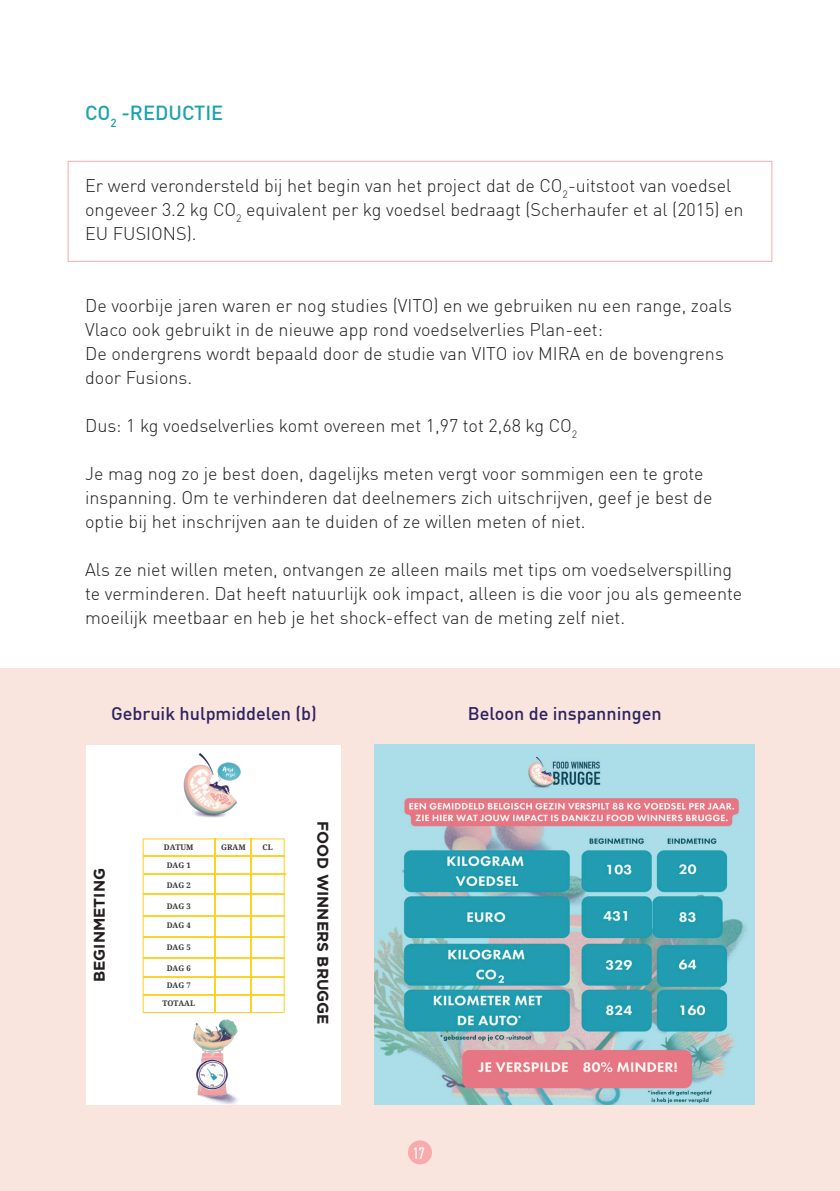
<style>
.page{position:relative;width:840px;height:1191px;background:#fff}
.page>*{position:absolute;margin:0;border:0;box-sizing:border-box;transform-origin:0 0}
.t1{font:500 20px "DIN Offc Pro";color:#1ba2b0}
.t2{font:300 18px/24px "DIN Offc Pro";color:#231f20}
.t3{font:500 18px "DIN Offc Pro";color:#2f2360}
.t4{font:500 condensed 16px "DIN Offc Pro";color:#fff}
.t5{font:700 15.4px "Gotham";color:#231f20}
.t6{font:700 7.6px "Droid Serif";color:#313538}
</style>
<div class="page">
<div style="left:0;top:668px;width:839px;height:523px;background:#f9e4de"></div>
<div style="left:408px;top:1140px;width:24px;height:24px;background:#f8abad;border-radius:50%"></div>
<div style="left:68px;top:161px;width:704px;height:101px;border:1px solid #f8abad"></div>
<img style="left:374px;top:745px;width:380px;height:360px">
<div style="left:86px;top:745px;width:255px;height:360px;background:#fff"></div>
<svg style="left:142px;top:838px;width:142px;height:175px"></svg>
<hr style="left:143px;top:855px;width:141px;height:1px;background:#fdd329">
<hr style="left:214px;top:838px;width:2px;height:175px;background:#fdd329">
<img style="left:165px;top:1013px;width:97px;height:92px">
<hr style="left:144px;top:873px;width:141px;height:2px;background:#fdd329">
<hr style="left:142px;top:893px;width:142px;height:2px;background:#fdd329">
<hr style="left:142px;top:915px;width:142px;height:1px;background:#fdd329">
<hr style="left:142px;top:936px;width:142px;height:1px;background:#fdd329">
<hr style="left:143px;top:957px;width:141px;height:2px;background:#fdd329">
<hr style="left:143px;top:976px;width:141px;height:1px;background:#fdd329">
<hr style="left:142px;top:994px;width:142px;height:1px;background:#fdd329">
<img style="left:183px;top:753px;width:58px;height:65px">
<hr style="left:250px;top:838px;width:2px;height:174px;background:#fdd329">
<p class="t1" style="left:85px;top:97px;width:140px">CO<sub>2</sub> -REDUCTIE</p>
<p class="t2" style="left:85px;top:172px;width:659px">Er werd verondersteld bij het begin van het project dat de CO<sub>2</sub>-uitstoot van voedsel ongeveer 3.2 kg CO<sub>2</sub> equivalent per kg voedsel bedraagt (Scherhaufer et al (2015) en<br>EU FUSIONS).</p>
<p class="t2" style="left:85px;top:292px;width:648px">De voorbije jaren waren er nog studies (VITO) en we gebruiken nu een range, zoals Vlaco ook gebruikt in de nieuwe app rond voedselverlies Plan-eet:<br>De ondergrens wordt bepaald door de studie van VITO iov MIRA en de bovengrens door Fusions.</p>
<p class="t2" style="left:85px;top:412px;width:493px">Dus: 1 kg voedselverlies komt overeen met 1,97 tot 2,68 kg CO<sub>2</sub></p>
<p class="t2" style="left:85px;top:460px;width:628px">Je mag nog zo je best doen, dagelijks meten vergt voor sommigen een te grote inspanning. Om te verhinderen dat deelnemers zich uitschrijven, geef je best de optie bij het inschrijven aan te duiden of ze willen meten of niet.</p>
<p class="t2" style="left:85px;top:556px;width:658px">Als ze niet willen meten, ontvangen ze alleen mails met tips om voedselverspilling te verminderen. Dat heeft natuurlijk ook impact, alleen is die voor jou als gemeente moeilijk meetbaar en heb je het shock-effect van de meting zelf niet.</p>
<p class="t3" style="left:111px;top:699px;width:207px">Gebruik hulpmiddelen (b)</p>
<p class="t3" style="left:467px;top:699px;width:195px">Beloon de inspanningen</p>
<p class="t5" style="left:90px;top:982px;width:115px;rotate:-90deg">BEGINMETING</p>
<p class="t6" style="left:164px;top:842px;width:31px">DATUM</p>
<p class="t6" style="left:221px;top:842px;width:26px">GRAM</p>
<p class="t6" style="left:167px;top:860px;width:25px">DAG 1</p>
<p class="t6" style="left:167px;top:880px;width:25px">DAG 2</p>
<p class="t6" style="left:167px;top:901px;width:25px">DAG 3</p>
<p class="t6" style="left:167px;top:920px;width:25px">DAG 4</p>
<p class="t6" style="left:167px;top:942px;width:25px">DAG 5</p>
<p class="t6" style="left:167px;top:962px;width:25px">DAG 6</p>
<p class="t6" style="left:167px;top:980px;width:25px">DAG 7</p>
<p class="t6" style="left:162px;top:997px;width:34px">TOTAAL</p>
<p class="t6" style="left:262px;top:842px;width:12px">CL</p>
<p class="t5" style="left:332px;top:821px;width:205px;rotate:90deg">FOOD WINNERS BRUGGE</p>
<p class="t4" style="left:412px;top:1141px;width:14px">17</p>
</div>
